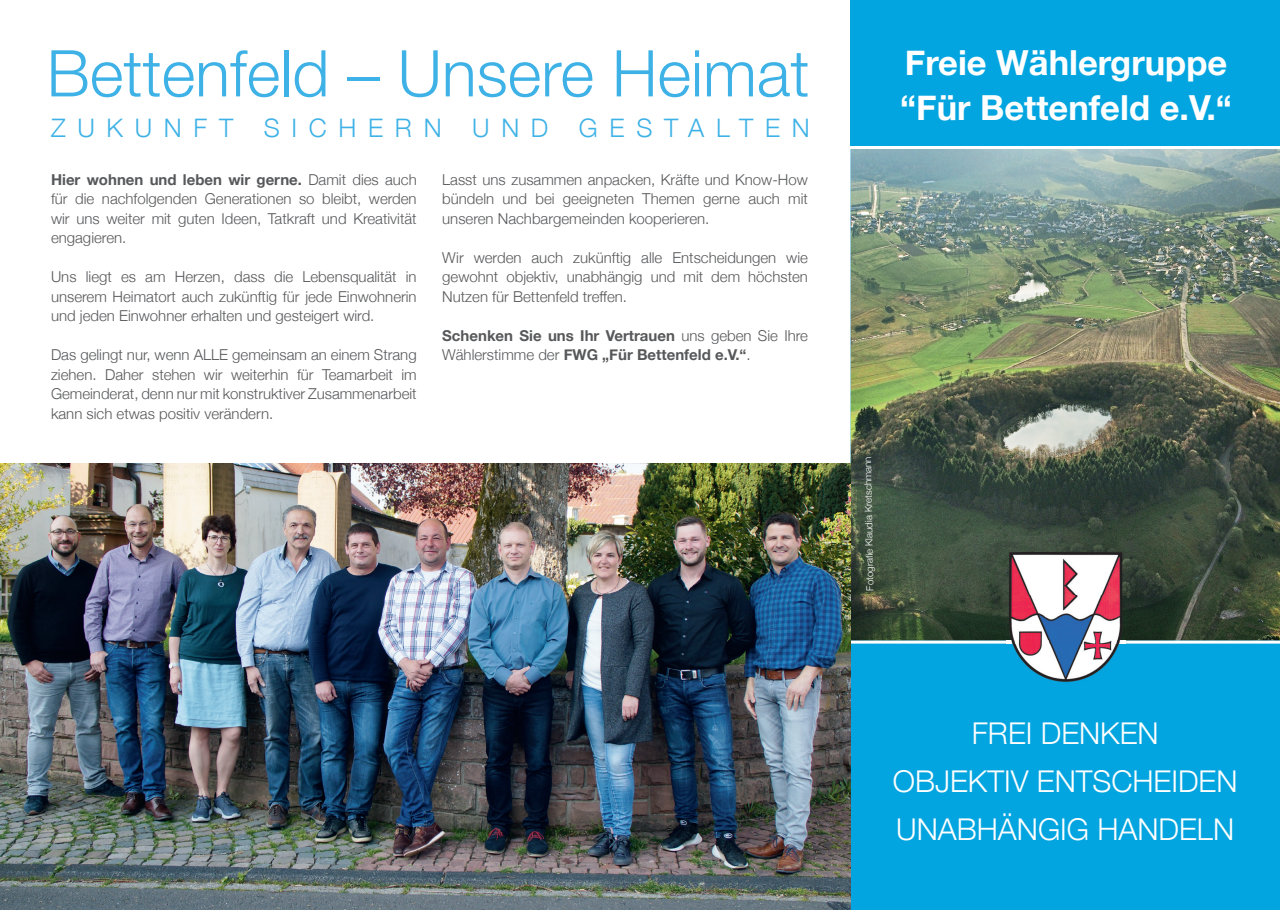
<style>
.page{position:relative;width:1280px;height:910px;background:#fff}
.page>*{position:absolute;margin:0;border:0;box-sizing:border-box;transform-origin:0 0}
.t1{font:300 64.5px "Helvetica Neue";color:#3eb2e6}
.t2{font:700 34.5px/45px "Helvetica Neue";color:#fff}
.t3{font:300 30px/48px "Helvetica Neue";color:#fff;text-align:center}
.t4{font:300 25.5px "Helvetica Neue";letter-spacing:.46em;color:#3eb2e6}
.t5{font:300 15px/19.5px "Helvetica Neue";color:#57585a;text-align:justify}
.t6{font:700 15px/19.5px "Helvetica Neue";color:#57585a}
.t7{font:300 9.75px "Helvetica Neue";color:#fff}
.s1{font-weight:700}
.s2{font-weight:300}
</style>
<div class="page">
<div style="left:850px;top:0;width:430px;height:910px;background:#03a5e0"></div>
<img style="left:850px;top:146px;width:430px;height:498px">
<img style="left:0;top:463px;width:850px;height:447px">
<img style="left:1007px;top:550px;width:118px;height:132px">
<h1 class="t1" style="left:47px;top:21px;width:764px">Bettenfeld – Unsere Heimat</h1>
<h3 class="t4" style="left:51px;top:107px;width:760px">ZUKUNFT SICHERN UND GESTALTEN</h3>
<p class="t5" style="left:51px;top:169px;width:367px"><span class="s1">Hier wohnen und leben wir gerne.</span> Damit dies auch für die nachfolgenden Generationen so bleibt, werden wir uns weiter mit guten Ideen, Tatkraft und Kreativität engagieren.</p>
<p class="t5" style="left:51px;top:266px;width:367px">Uns liegt es am Herzen, dass die Lebensqualität in unserem Heimatort auch zukünftig für jede Einwohnerin und jeden Einwohner erhalten und gesteigert wird.</p>
<p class="t5" style="left:51px;top:344px;width:367px">Das gelingt nur, wenn ALLE gemeinsam an einem Strang ziehen. Daher stehen wir weiterhin für Teamarbeit im Gemeinderat, denn nur mit konstruktiver Zusammenarbeit kann sich etwas positiv verändern.</p>
<p class="t5" style="left:442px;top:168px;width:367px">Lasst uns zusammen anpacken, Kräfte und Know-How bündeln und bei geeigneten Themen gerne auch mit unseren Nachbargemeinden kooperieren.</p>
<p class="t5" style="left:442px;top:246px;width:367px">Wir werden auch zukünftig alle Entscheidungen wie gewohnt objektiv, unabhängig und mit dem höchsten Nutzen für Bettenfeld treffen.</p>
<p class="t6" style="left:442px;top:326px;width:367px">Schenken Sie uns Ihr Vertrauen <span class="s2">uns geben Sie Ihre<br>Wählerstimme der</span> FWG „Für Bettenfeld e.V.“<span class="s2">.</span></p>
<h2 class="t2" style="left:900px;top:41px;width:333px">Freie Wählergruppe “Für Bettenfeld e.V.“</h2>
<p class="t7" style="left:862px;top:591px;width:136px;rotate:-91deg">Fotografi e Klaudia Kretschmann</p>
<h3 class="t3" style="left:893px;top:707px;width:346px">FREI DENKEN<br>OBJEKTIV ENTSCHEIDEN<br>UNABHÄNGIG HANDELN</h3>
</div>
